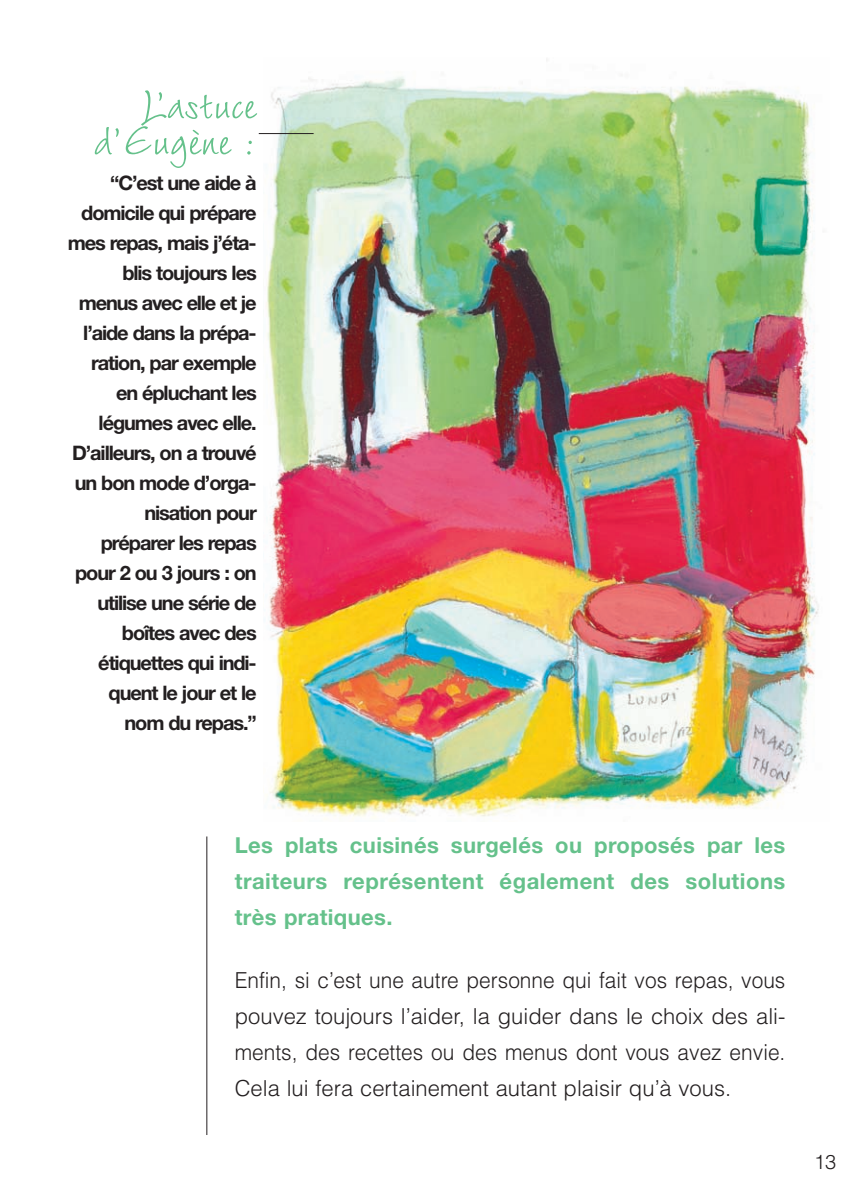
<style>
.page{position:relative;width:853px;height:1191px;background:#fff}
.page>*{position:absolute;margin:0;border:0;box-sizing:border-box;transform-origin:0 0}
.t1{font:60px "Wiesbaden Swing";color:#65c18b}
.t2{font:300 22px/36px "Helvetica";color:#231f20;text-align:justify;scale:.95 1}
.t3{font:700 22px/36px "Helvetica Neue";letter-spacing:.025em;color:#65c18b;text-align:justify}
.t4{font:700 20px/30px "Helvetica Neue";letter-spacing:-.055em;color:#231f20;text-align:right}
.t5{font:300 20px "Helvetica";color:#231f20}
</style>
<div class="page">
<img style="left:206px;top:59px;width:613px;height:1076px">
<h1 class="t1" style="left:142px;top:62px;width:116px">L’astuce</h1>
<h1 class="t1" style="left:93px;top:98px;width:165px">d’Eugène :</h1>
<p class="t4" style="left:68px;top:169px;width:190px">“C’est une aide à domicile qui prépare mes repas, mais j’éta&shy;blis toujours les menus avec elle et je l’aide dans la prépa&shy;ration, par exemple en épluchant les légumes avec elle.<br>D’ailleurs, on a trouvé un bon mode d’orga&shy;nisation pour préparer les repas pour 2 ou 3 jours : on utilise une série de boîtes avec des étiquettes qui indi&shy;quent le jour et le nom du repas.”</p>
<p class="t3" style="left:235px;top:829px;width:552px">Les plats cuisinés surgelés ou proposés par les traiteurs représentent également des solutions très pratiques.</p>
<p class="t2" style="left:235px;top:964px;width:581px">Enfin, si c’est une autre personne qui fait vos repas, vous pouvez toujours l’aider, la guider dans le choix des ali&shy;ments, des recettes ou des menus dont vous avez envie.<br>Cela lui fera certainement autant plaisir qu’à vous.</p>
<p class="t5" style="left:814px;top:1154px;width:24px">13</p>
</div>
